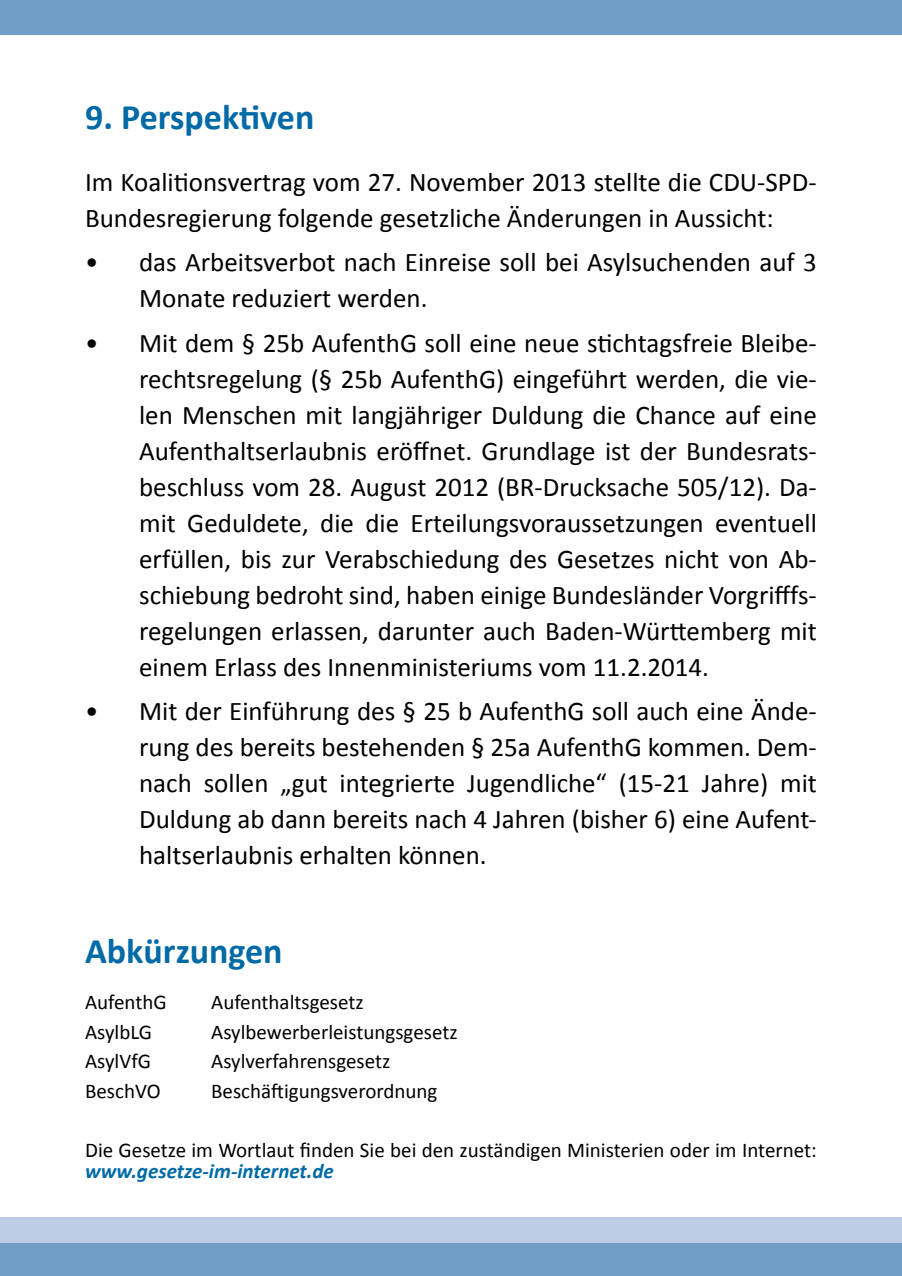
<style>
.page{position:relative;width:902px;height:1276px;background:#fff}
.page>*{position:absolute;margin:0;border:0;box-sizing:border-box;transform-origin:0 0}
.t1{font:700 36px "Calibri";color:#006aa7}
.t2{font:27px/36px "Calibri";color:#000}
.t3{font:21px "Calibri";color:#000}
.t4{font:italic 700 21px "Calibri";color:#006aa7}
</style>
<div class="page">
<div style="left:0;top:0;width:901px;height:34px;background:#709ec7"></div>
<div style="left:0;top:1242px;width:901px;height:34px;background:#709ec7"></div>
<div style="left:0;top:1216px;width:901px;height:26px;background:#bdcde3"></div>
<h1 class="t1" style="left:85px;top:94px;width:231px">9. Perspektiven</h1>
<p class="t2" style="left:85px;top:164px;width:733px">Im Koalitionsvertrag vom 27. November 2013 stellte die CDU-SPD-<br>Bundesregierung folgende gesetzliche Änderungen in Aussicht:</p>
<p class="t2" style="left:139px;top:244px;width:679px;text-indent:-54px">• das Arbeitsverbot nach Einreise soll bei Asylsuchenden auf 3<br>Monate reduziert werden.</p>
<p class="t2" style="left:139px;top:325px;width:679px;text-align:justify;text-indent:-54px">• Mit dem § 25b AufenthG soll eine neue stichtagsfreie Bleibe&shy;rechtsregelung (§ 25b AufenthG) eingeführt werden, die vie&shy;len Menschen mit langjähriger Duldung die Chance auf eine Aufenthaltserlaubnis eröffnet. Grundlage ist der Bundesrats&shy;beschluss vom 28. August 2012 (BR-Drucksache 505/12). Da&shy;mit Geduldete, die die Erteilungsvoraussetzungen eventuell erfüllen, bis zur Verabschiedung des Gesetzes nicht von Ab&shy;schiebung bedroht sind, haben einige Bundesländer Vorgrifffs&shy;regelungen erlassen, darunter auch Baden-Württemberg mit einem Erlass des Innenministeriums vom 11.2.2014.</p>
<p class="t2" style="left:139px;top:693px;width:679px;text-align:justify;text-indent:-54px">• Mit der Einführung des § 25 b AufenthG soll auch eine Ände&shy;rung des bereits bestehenden § 25a AufenthG kommen. Dem&shy;nach sollen „gut integrierte Jugendliche“ (15-21 Jahre) mit Duldung ab dann bereits nach 4 Jahren (bisher 6) eine Aufent&shy;haltserlaubnis erhalten können.</p>
<h1 class="t1" style="left:85px;top:927px;width:199px">Abkürzungen</h1>
<p class="t3" style="left:85px;top:989px;width:83px">AufenthG</p>
<p class="t3" style="left:211px;top:989px;width:154px">Aufenthaltsgesetz</p>
<p class="t3" style="left:85px;top:1018px;width:68px">AsylbLG</p>
<p class="t3" style="left:211px;top:1018px;width:248px">Asylbewerberleistungsgesetz</p>
<p class="t3" style="left:85px;top:1048px;width:67px">AsylVfG</p>
<p class="t3" style="left:211px;top:1048px;width:181px">Asylverfahrensgesetz</p>
<p class="t3" style="left:85px;top:1077px;width:77px">BeschVO</p>
<p class="t3" style="left:211px;top:1077px;width:228px">Beschäftigungsverordnung</p>
<p class="t3" style="left:85px;top:1136px;width:733px">Die Gesetze im Wortlaut finden Sie bei den zuständigen Ministerien oder im Internet:</p>
<p class="t4" style="left:85px;top:1157px;width:250px">www.gesetze-im-internet.de</p>
</div>
